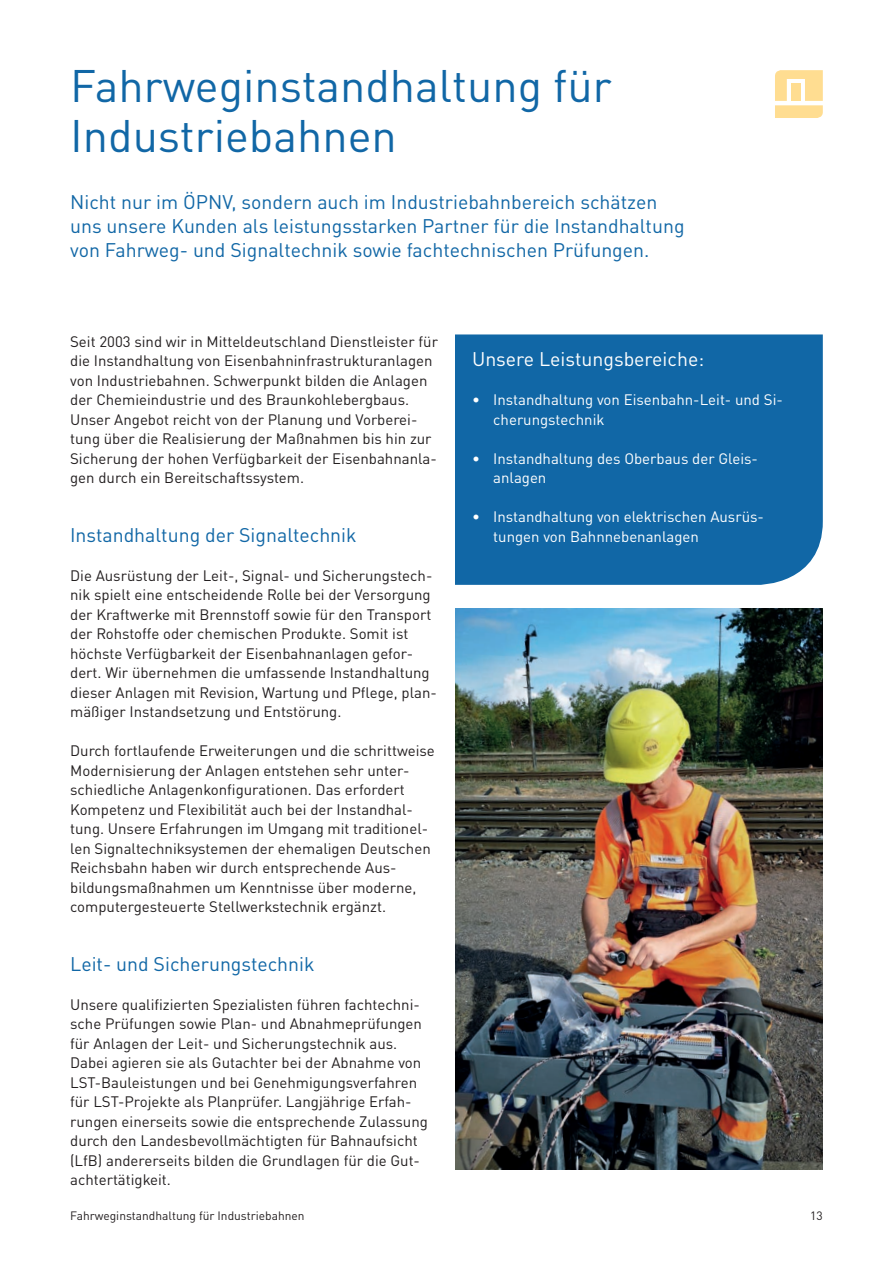
<style>
.page{position:relative;width:893px;height:1263px;background:#fff}
.page>*{position:absolute;margin:0;border:0;box-sizing:border-box;transform-origin:0 0}
.t1{font:45px/49.5px "DIN Pro";color:#1167a6}
.t2{font:19.5px/24px "DIN Pro";color:#1167a6}
.t3{font:19.5px "DIN Pro";color:#fff}
.t4{font:15px/19.5px "DIN Pro";color:#231f20}
.t5{font:15px/19.5px "DIN Pro";color:#fff}
.t6{font:12px "DIN Pro";color:#231f20}
</style>
<div class="page">
<img style="left:455px;top:608px;width:368px;height:561px">
<div style="left:455px;top:334px;width:368px;height:251px;background:#1167a6"></div>
<svg style="left:775px;top:70px;width:48px;height:48px"></svg>
<h1 class="t1" style="left:70px;top:57px;width:543px">Fahrweginstandhaltung für<br>Industriebahnen</h1>
<h2 class="t2" style="left:70px;top:188px;width:616px">Nicht nur im ÖPNV, sondern auch im Industriebahnbereich schätzen uns unsere Kunden als leistungsstarken Partner für die Instandhaltung von Fahrweg- und Signaltechnik sowie fachtechnischen Prüfungen.</h2>
<p class="t4" style="left:70px;top:330px;width:369px">Seit 2003 sind wir in Mitteldeutschland Dienstleister für die Instandhaltung von Eisenbahninfrastrukturanlagen von Industriebahnen. Schwerpunkt bilden die Anlagen der Chemieindustrie und des Braunkohlebergbaus.<br>Unser Angebot reicht von der Planung und Vorberei&shy;tung über die Realisierung der Maßnahmen bis hin zur Sicherung der hohen Verfügbarkeit der Eisenbahnanla&shy;gen durch ein Bereitschaftssystem.</p>
<h2 class="t2" style="left:70px;top:521px;width:288px">Instandhaltung der Signaltechnik</h2>
<p class="t4" style="left:70px;top:564px;width:368px">Die Ausrüstung der Leit-, Signal- und Sicherungstech&shy;nik spielt eine entscheidende Rolle bei der Versorgung der Kraftwerke mit Brennstoff sowie für den Transport der Rohstoffe oder chemischen Produkte. Somit ist höchste Verfügbarkeit der Eisenbahnanlagen gefor&shy;dert. Wir übernehmen die umfassende Instandhaltung dieser Anlagen mit Revision, Wartung und Pflege, plan&shy;mäßiger Instandsetzung und Entstörung.</p>
<p class="t4" style="left:70px;top:739px;width:366px">Durch fortlaufende Erweiterungen und die schrittweise Modernisierung der Anlagen entstehen sehr unter&shy;schiedliche Anlagenkonfigurationen. Das erfordert Kompetenz und Flexibilität auch bei der Instandhal&shy;tung. Unsere Erfahrungen im Umgang mit traditionel&shy;len Signaltechniksystemen der ehemaligen Deutschen Reichsbahn haben wir durch entsprechende Aus&shy;bildungsmaßnahmen um Kenntnisse über moderne, computergesteuerte Stellwerkstechnik ergänzt.</p>
<h2 class="t2" style="left:70px;top:950px;width:246px">Leit- und Sicherungstechnik</h2>
<p class="t4" style="left:70px;top:993px;width:359px">Unsere qualifizierten Spezialisten führen fachtechni&shy;sche Prüfungen sowie Plan- und Abnahmeprüfungen für Anlagen der Leit- und Sicherungstechnik aus.<br>Dabei agieren sie als Gutachter bei der Abnahme von LST-Bauleistungen und bei Genehmigungsverfahren für LST-Projekte als Planprüfer. Langjährige Erfah&shy;rungen einerseits sowie die entsprechende Zulassung durch den Landesbevollmächtigten für Bahnaufsicht (LfB) andererseits bilden die Grundlagen für die Gut&shy;achtertätigkeit.</p>
<p class="t6" style="left:70px;top:1207px;width:236px">Fahrweginstandhaltung für Industriebahnen</p>
<h2 class="t3" style="left:472px;top:344px;width:234px">Unsere Leistungsbereiche:</h2>
<p class="t5" style="left:493px;top:388px;width:291px;text-indent:-21px">• Instandhaltung von Eisenbahn-Leit- und Si&shy;cherungstechnik</p>
<p class="t5" style="left:493px;top:447px;width:266px;text-indent:-21px">• Instandhaltung des Oberbaus der Gleis&shy;anlagen</p>
<p class="t5" style="left:493px;top:505px;width:272px;text-indent:-21px">• Instandhaltung von elektrischen Ausrüs&shy;tungen von Bahnnebenanlagen</p>
<p class="t6" style="left:810px;top:1207px;width:14px">13</p>
</div>
